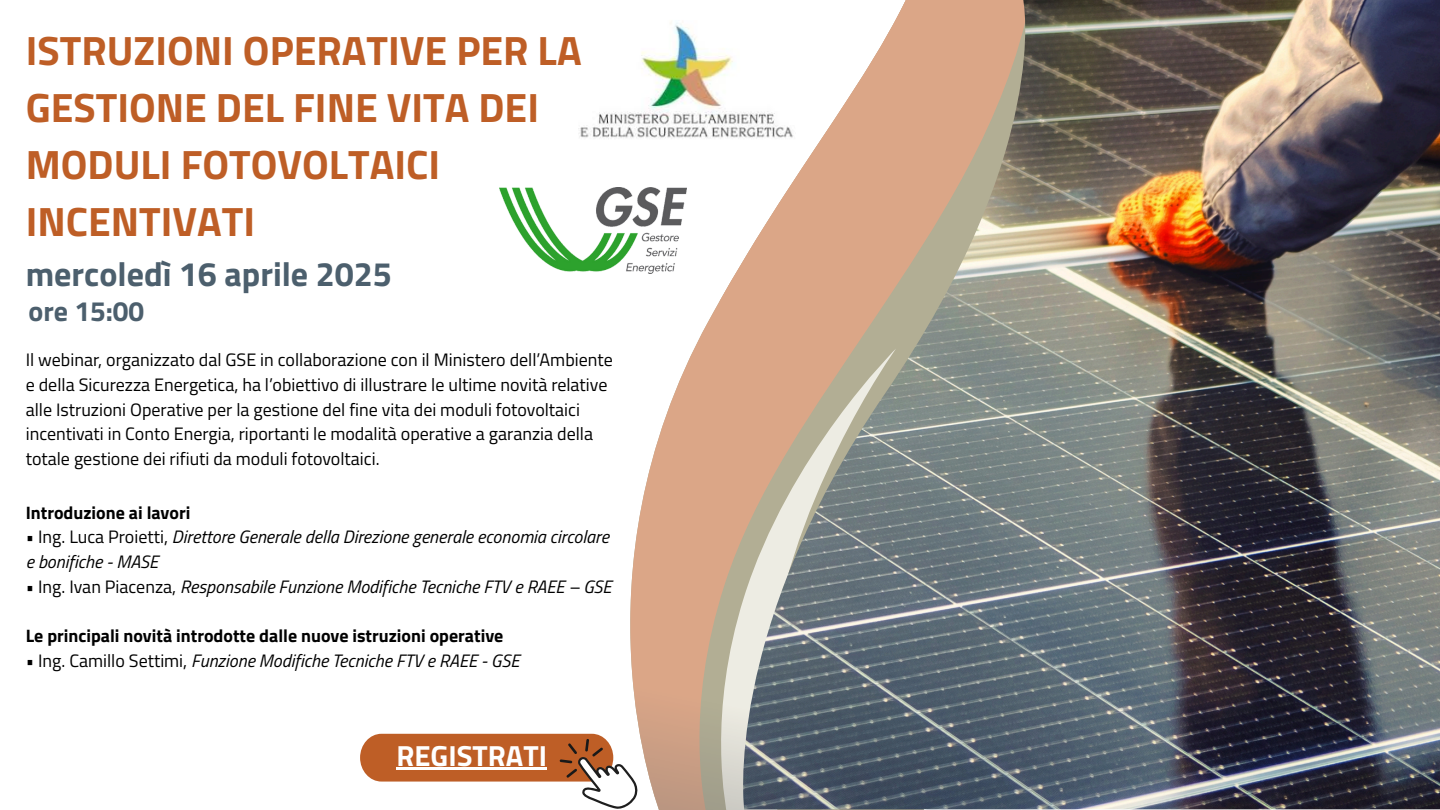
<style>
.page{position:relative;width:1440px;height:810px;background:#fff}
.page>*{position:absolute;margin:0;border:0;box-sizing:border-box;transform-origin:0 0}
.t1{font:700 41px/57px "Titillium Web";color:#be5e26}
.t2{font:700 34px "Titillium Web";color:#4c5f6d}
.t3{font:700 29.1px "Titillium Web";color:#fff}
.t4{font:700 28px "Titillium Web";color:#4c5f6d}
.t5{font:18px/24.8px "Titillium Web";color:#000}
.t6{font:italic 18px/24.8px "Titillium Web";color:#000}
.t7{font:700 18px "Titillium Web";color:#000}
.s1{font-style:normal}
</style>
<div class="page">
<svg style="left:582px;top:22px;width:498px;height:788px"></svg>
<svg style="left:686px;top:326px;width:57px;height:339px;background:#d7aa8d"></svg>
<svg style="left:719px;top:22px;width:24px;height:319px"></svg>
<svg style="left:603px;top:665px;width:338px;height:145px"></svg>
<img style="left:499px;top:188px;width:188px;height:85px">
<svg style="left:360px;top:734px;width:278px;height:75px"></svg>
<img style="left:743px;top:0;width:697px;height:809px">
<hr style="left:397px;top:768px;width:150px;height:2px;background:#fff">
<p class="t1" style="left:26px;top:21px;width:557px">ISTRUZIONI OPERATIVE PER LA<br>GESTIONE DEL FINE VITA DEI<br>MODULI FOTOVOLTAICI<br>INCENTIVATI</p>
<p class="t2" style="left:26px;top:247px;width:368px">mercoledì 16 aprile 2025</p>
<p class="t4" style="left:29px;top:290px;width:117px">ore 15:00</p>
<h1 class="t5" style="left:26px;top:347px;width:589px">Il webinar, organizzato dal GSE in collaborazione con il Ministero dell’Ambiente e della Sicurezza Energetica, ha l’obiettivo di illustrare le ultime novità relative alle Istruzioni Operative per la gestione del fine vita dei moduli fotovoltaici incentivati in Conto Energia, riportanti le modalità operative a garanzia della totale gestione dei rifiuti da moduli fotovoltaici.</h1>
<h2 class="t7" style="left:26px;top:498px;width:166px">Introduzione ai lavori</h2>
<h4 class="t6" style="left:26px;top:524px;width:585px"><span class="s1">• Ing. Luca Proietti,</span> Direttore Generale della Direzione generale economia circolare e bonifiche - MASE</h4>
<p class="t6" style="left:26px;top:574px;width:587px"><span class="s1">• Ing. Ivan Piacenza,</span> Responsabile Funzione Modifiche Tecniche FTV e RAEE – GSE</p>
<p class="t7" style="left:26px;top:622px;width:479px">Le principali novità introdotte dalle nuove istruzioni operative</p>
<p class="t6" style="left:26px;top:648px;width:495px"><span class="s1">• Ing. Camillo Settimi,</span> Funzione Modifiche Tecniche FTV e RAEE - GSE</p>
<p class="t3" style="left:397px;top:733px;width:152px">REGISTRATI</p>
</div>
